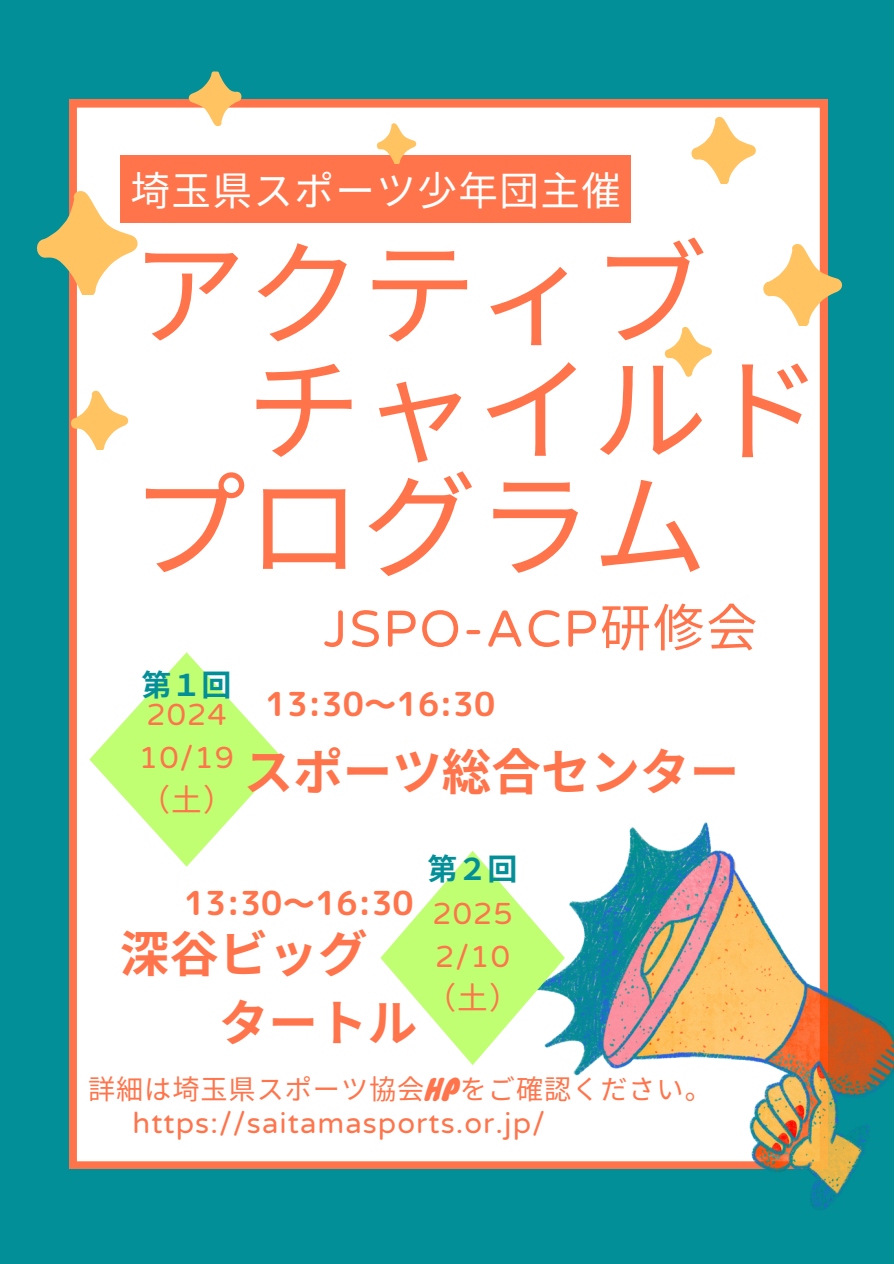
<style>
.page{position:relative;width:894px;height:1264px;background:#fff}
.page>*{position:absolute;margin:0;border:0;box-sizing:border-box;transform-origin:0 0}
.t1{font:115.2px "Noto Sans CJ Ksc";color:#ff744a}
.t2{font:51.3px "Varela Round";letter-spacing:.035em;color:#ff744a}
.t3{font:700 49.5px/68.7px "Noto Sans JP";color:#ff744a}
.t4{font:39.6px "Noto Sans CJ Ksc";letter-spacing:.035em;color:#fff}
.t5{font:33px "rounded mplus 1 p bold";color:#ff744a}
.t6{font:30.75px/42.8px "Varela Round";letter-spacing:.035em;color:#ff744a}
.t7{font:700 30px "Noto Sans JP";color:#038f97}
.t8{font:29.25px "Varela Round";letter-spacing:.035em;color:#ff744a}
.t9{font:27.15px "Noto Sans CJ Ksc";letter-spacing:.035em;color:#ff744a}
.s1{font-family:"Noto Sans CJ Ksc"}
.s2{font-family:"Knewave"}
</style>
<div class="page">
<div style="left:0;top:0;width:893px;height:1263px;background:#038f97"></div>
<div style="left:69px;top:100px;width:758px;height:1068px;background:#fff"></div>
<img style="left:531px;top:822px;width:362px;height:388px">
<svg style="left:37px;top:188px;width:108px;height:107px"></svg>
<svg style="left:69px;top:389px;width:63px;height:60px;background:#ffd7ab"></svg>
<svg style="left:760px;top:241px;width:82px;height:85px;background:#dbcca2"></svg>
<svg style="left:689px;top:115px;width:71px;height:68px;background:#ffe6c0"></svg>
<svg style="left:663px;top:325px;width:51px;height:51px;background:#ffe7c0"></svg>
<div style="left:121px;top:155px;width:509px;height:68px;background:#ff744a"></div>
<svg style="left:375px;top:122px;width:44px;height:42px"></svg>
<svg style="left:184px;top:71px;width:60px;height:57px"></svg>
<svg style="left:89px;top:652px;width:195px;height:214px;background:#e0ffb8"></svg>
<svg style="left:380px;top:850px;width:184px;height:215px;background:#ddfdb7"></svg>
<h5 class="t4" style="left:130px;top:159px;width:489px">埼玉県スポーツ少年団主催</h5>
<p class="t1" style="left:131px;top:202px;width:578px">アクティブ</p>
<p class="t1" style="left:246px;top:318px;width:578px">チャイルド</p>
<p class="t1" style="left:131px;top:434px;width:578px">プログラム</p>
<p class="t7" style="left:141px;top:661px;width:91px">第１回</p>
<h4 class="t6" style="left:139px;top:694px;width:97px">2024<br>10/19<span class="s1">（土）</span></h4>
<h2 class="t2" style="left:323px;top:599px;width:431px">JSPO‐ACP<span class="s1">研修会</span></h2>
<h3 class="t5" style="left:265px;top:680px;width:231px">13:30～16:30</h3>
<h5 class="t3" style="left:244px;top:735px;width:496px">スポーツ総合センター</h5>
<p class="t7" style="left:427px;top:845px;width:91px">第２回</p>
<h5 class="t5" style="left:184px;top:880px;width:231px">13:30～16:30</h5>
<h6 class="t3" style="left:219px;top:917px;width:199px;text-indent:-99px">深谷ビッグタートル</h6>
<p class="t6" style="left:425px;top:892px;width:96px;text-align:center">2025<br>2/10<span class="s1">（土）</span></p>
<h6 class="t9" style="left:88px;top:1067px;width:625px">詳細は埼玉県スポーツ協会<span class="s2">HP</span>をご確認ください。</h6>
<h5 class="t8" style="left:132px;top:1106px;width:414px">https://saitamasports.or.jp/</h5>
</div>
